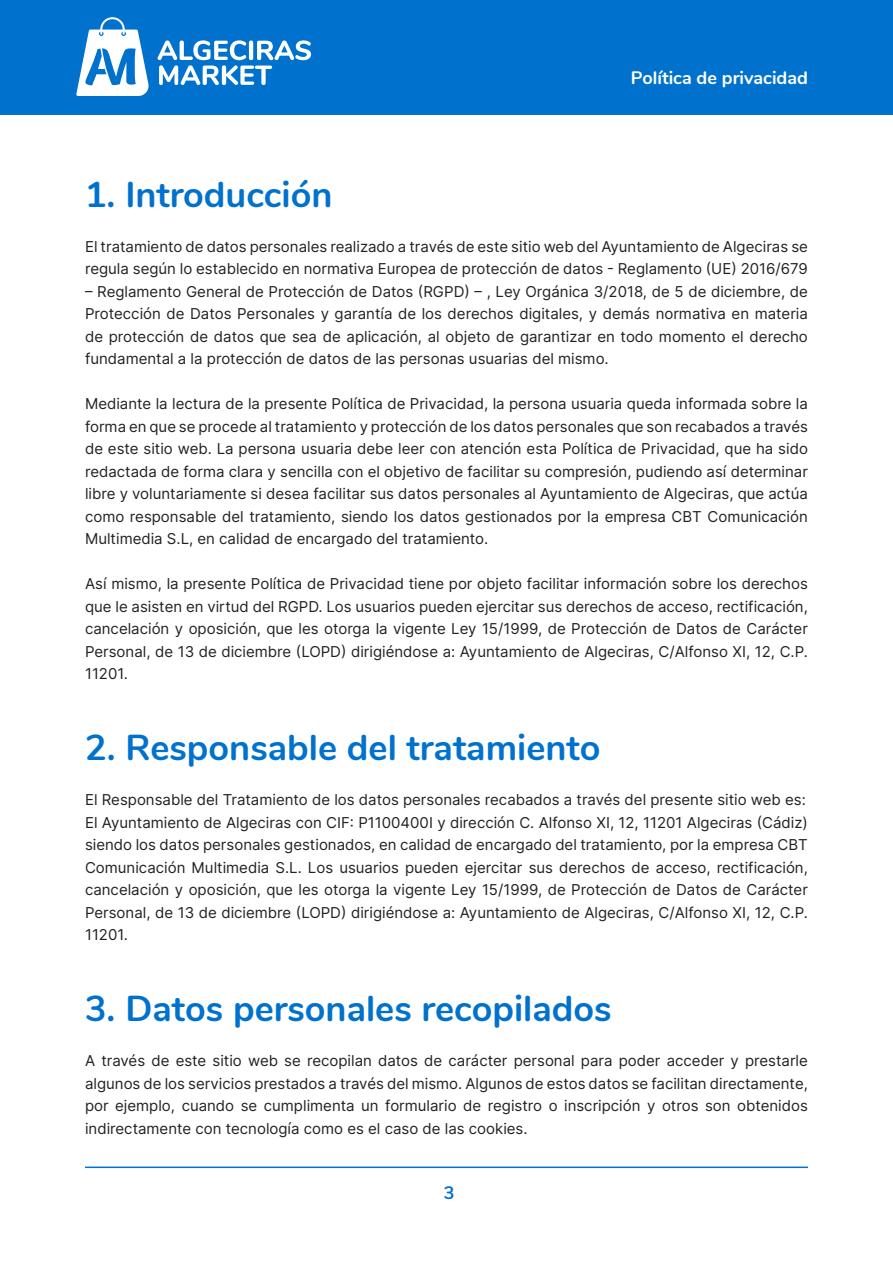
<style>
.page{position:relative;width:893px;height:1263px;background:#fff}
.page>*{position:absolute;margin:0;border:0;box-sizing:border-box;transform-origin:0 0}
.t1{font:700 36px "Nunito";color:#0072ce}
.t2{font:700 18px "Nunito";color:#fff}
.t3{font:700 18px "Nunito";color:#0072ce}
.t4{font:15px/22.5px "Inter";color:#222223;text-align:justify}
</style>
<div class="page">
<div style="left:0;top:0;width:893px;height:115px;background:#0072ce"></div>
<svg style="left:158px;top:40px;width:153px;height:45px"></svg>
<svg style="left:76px;top:17px;width:73px;height:79px"></svg>
<hr style="left:85px;top:1166px;width:723px;height:2px;background:#0072ce">
<p class="t2" style="left:631px;top:65px;width:178px">Política de privacidad</p>
<h1 class="t1" style="left:85px;top:167px;width:249px">1. Introducción</h1>
<p class="t4" style="left:85px;top:234px;width:724px">El tratamiento de datos personales realizado a través de este sitio web del Ayuntamiento de Algeciras se regula según lo establecido en normativa Europea de protección de datos - Reglamento (UE) 2016/679</p>
<p class="t4" style="left:85px;top:279px;width:724px">– Reglamento General de Protección de Datos (RGPD) – , Ley Orgánica 3/2018, de 5 de diciembre, de Protección de Datos Personales y garantía de los derechos digitales, y demás normativa en materia de protección de datos que sea de aplicación, al objeto de garantizar en todo momento el derecho fundamental a la protección de datos de las personas usuarias del mismo.</p>
<p class="t4" style="left:85px;top:392px;width:724px">Mediante la lectura de la presente Política de Privacidad, la persona usuaria queda informada sobre la forma en que se procede al tratamiento y protección de los datos personales que son recabados a través de este sitio web. La persona usuaria debe leer con atención esta Política de Privacidad, que ha sido redactada de forma clara y sencilla con el objetivo de facilitar su compresión, pudiendo así determinar libre y voluntariamente si desea facilitar sus datos personales al Ayuntamiento de Algeciras, que actúa como responsable del tratamiento, siendo los datos gestionados por la empresa CBT Comunicación Multimedia S.L, en calidad de encargado del tratamiento.</p>
<p class="t4" style="left:85px;top:572px;width:724px">Así mismo, la presente Política de Privacidad tiene por objeto facilitar información sobre los derechos que le asisten en virtud del RGPD. Los usuarios pueden ejercitar sus derechos de acceso, rectificación, cancelación y oposición, que les otorga la vigente Ley 15/1999, de Protección de Datos de Carácter Personal, de 13 de diciembre (LOPD) dirigiéndose a: Ayuntamiento de Algeciras, C/Alfonso XI, 12, C.P.<br>11201.</p>
<h1 class="t1" style="left:85px;top:721px;width:517px">2. Responsable del tratamiento</h1>
<p class="t4" style="left:85px;top:788px;width:724px;text-align:left">El Responsable del Tratamiento de los datos personales recabados a través del presente sitio web es:<br>El Ayuntamiento de Algeciras con CIF: P1100400I y dirección C. Alfonso XI, 12, 11201 Algeciras (Cádiz) siendo los datos personales gestionados, en calidad de encargado del tratamiento, por la empresa CBT Comunicación Multimedia S.L. Los usuarios pueden ejercitar sus derechos de acceso, rectificación, cancelación y oposición, que les otorga la vigente Ley 15/1999, de Protección de Datos de Carácter Personal, de 13 de diciembre (LOPD) dirigiéndose a: Ayuntamiento de Algeciras, C/Alfonso XI, 12, C.P.<br>11201.</p>
<h1 class="t1" style="left:85px;top:982px;width:528px">3. Datos personales recopilados</h1>
<p class="t4" style="left:85px;top:1049px;width:724px">A través de este sitio web se recopilan datos de carácter personal para poder acceder y prestarle algunos de los servicios prestados a través del mismo. Algunos de estos datos se facilitan directamente, por ejemplo, cuando se cumplimenta un formulario de registro o inscripción y otros son obtenidos indirectamente con tecnología como es el caso de las cookies.</p>
<p class="t3" style="left:444px;top:1180px;width:12px">3</p>
</div>
